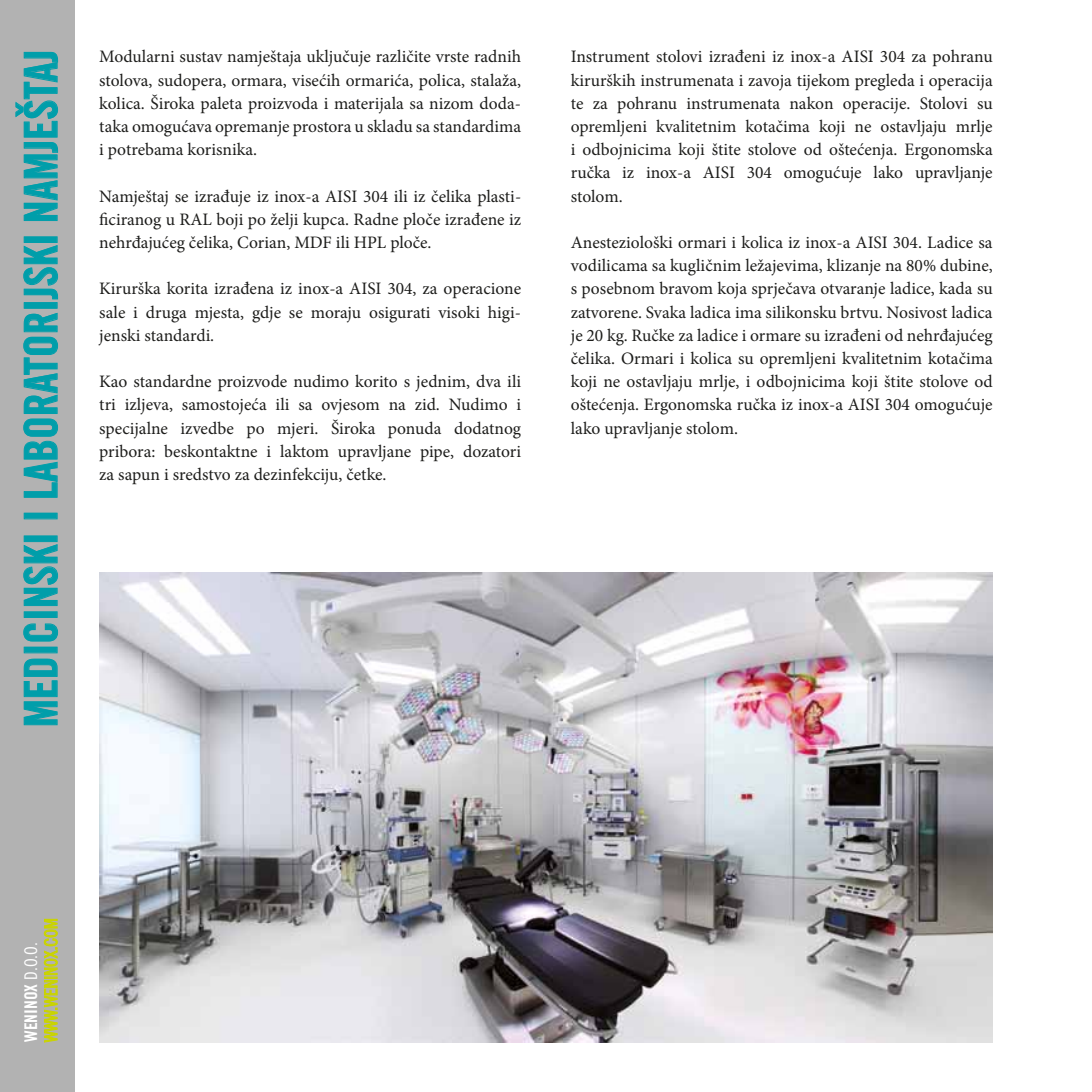
<style>
.page{position:relative;width:1092px;height:1092px;background:#fff}
.page>*{position:absolute;margin:0;border:0;box-sizing:border-box;transform-origin:0 0}
.t1{font:45.5px "Trade Gothic Bold Condensed Twenty";color:#009eaa}
.t2{font:17.5px/23.1px "Minion Pro";color:#1d1d1b;text-align:justify}
.t3{font:17.5px "Trade Gothic Condensed Eighteen";color:#cad400}
.t4{font:17.5px "Trade Gothic Bold Condensed Twenty";color:#fff}
.s1{font-family:"Trade Gothic Condensed Eighteen"}
</style>
<div class="page">
<div style="left:0;top:0;width:74px;height:1091px;background:#b2b2b2"></div>
<svg style="left:23px;top:658px;width:35px;height:67px"></svg>
<div style="left:24px;top:646px;width:33px;height:7px;border:1px solid #009eaa"></div>
<svg style="left:23px;top:623px;width:35px;height:18px"></svg>
<div style="left:24px;top:611px;width:33px;height:6px;border:1px solid #009eaa"></div>
<svg style="left:23px;top:544px;width:35px;height:62px"></svg>
<div style="left:24px;top:535px;width:33px;height:7px;border:1px solid #009eaa"></div>
<div style="left:24px;top:513px;width:33px;height:6px;border:1px solid #009eaa"></div>
<svg style="left:23px;top:312px;width:35px;height:186px"></svg>
<div style="left:24px;top:302px;width:33px;height:6px;border:1px solid #009eaa"></div>
<svg style="left:23px;top:245px;width:35px;height:54px"></svg>
<div style="left:24px;top:236px;width:33px;height:7px;border:1px solid #009eaa"></div>
<svg style="left:15px;top:52px;width:43px;height:169px"></svg>
<svg style="left:44px;top:918px;width:14px;height:124px"></svg>
<img style="left:99px;top:572px;width:893px;height:470px">
<h1 class="t1" style="left:13px;top:727px;width:679px;rotate:-90deg">MEDICINSKI I LABORATORIJSKI NAMJEŠTAJ</h1>
<p class="t2" style="left:99px;top:45px;width:423px">Modularni sustav namještaja uključuje različite vrste radnih stolova, sudopera, ormara, visećih ormarića, polica, stalaža, kolica. Široka paleta proizvoda i materijala sa nizom doda&shy;taka omogućava opremanje prostora u skladu sa standardima i potrebama korisnika.</p>
<p class="t2" style="left:99px;top:184px;width:423px">Namještaj se izrađuje iz inox-a AISI 304 ili iz čelika plasti&shy;ficiranog u RAL boji po želji kupca. Radne ploče izrađene iz nehrđajućeg čelika, Corian, MDF ili HPL ploče.</p>
<p class="t2" style="left:99px;top:277px;width:423px">Kirurška korita izrađena iz inox-a AISI 304, za operacione sale i druga mjesta, gdje se moraju osigurati visoki higi&shy;jenski standardi.</p>
<p class="t2" style="left:99px;top:370px;width:423px">Kao standardne proizvode nudimo korito s jednim, dva ili tri izljeva, samostojeća ili sa ovjesom na zid. Nudimo i specijalne izvedbe po mjeri. Široka ponuda dodatnog pribora: beskontaktne i laktom upravljane pipe, dozatori za sapun i sredstvo za dezinfekciju, četke.</p>
<p class="t2" style="left:570px;top:45px;width:423px">Instrument stolovi izrađeni iz inox-a AISI 304 za pohranu kirurških instrumenata i zavoja tijekom pregleda i operacija te za pohranu instrumenata nakon operacije. Stolovi su opremljeni kvalitetnim kotačima koji ne ostavljaju mrlje i odbojnicima koji štite stolove od oštećenja. Ergonomska ručka iz inox-a AISI 304 omogućuje lako upravljanje stolom.</p>
<p class="t2" style="left:570px;top:231px;width:423px">Anesteziološki ormari i kolica iz inox-a AISI 304. Ladice sa vodilicama sa kugličnim ležajevima, klizanje na 80% dubine, s posebnom bravom koja sprječava otvaranje ladice, kada su zatvorene. Svaka ladica ima silikonsku brtvu. Nosivost ladica je 20 kg. Ručke za ladice i ormare su izrađeni od nehrđajućeg čelika. Ormari i kolica su opremljeni kvalitetnim kotačima koji ne ostavljaju mrlje, i odbojnicima koji štite stolove od oštećenja. Ergonomska ručka iz inox-a AISI 304 omogućuje lako upravljanje stolom.</p>
<p class="t3" style="left:41px;top:1042px;width:125px;rotate:-90deg">WWW.WENINOX.COM</p>
<p class="t4" style="left:20px;top:1042px;width:102px;rotate:-90deg">WENINOX <span class="s1">D.O.O.</span></p>
</div>
